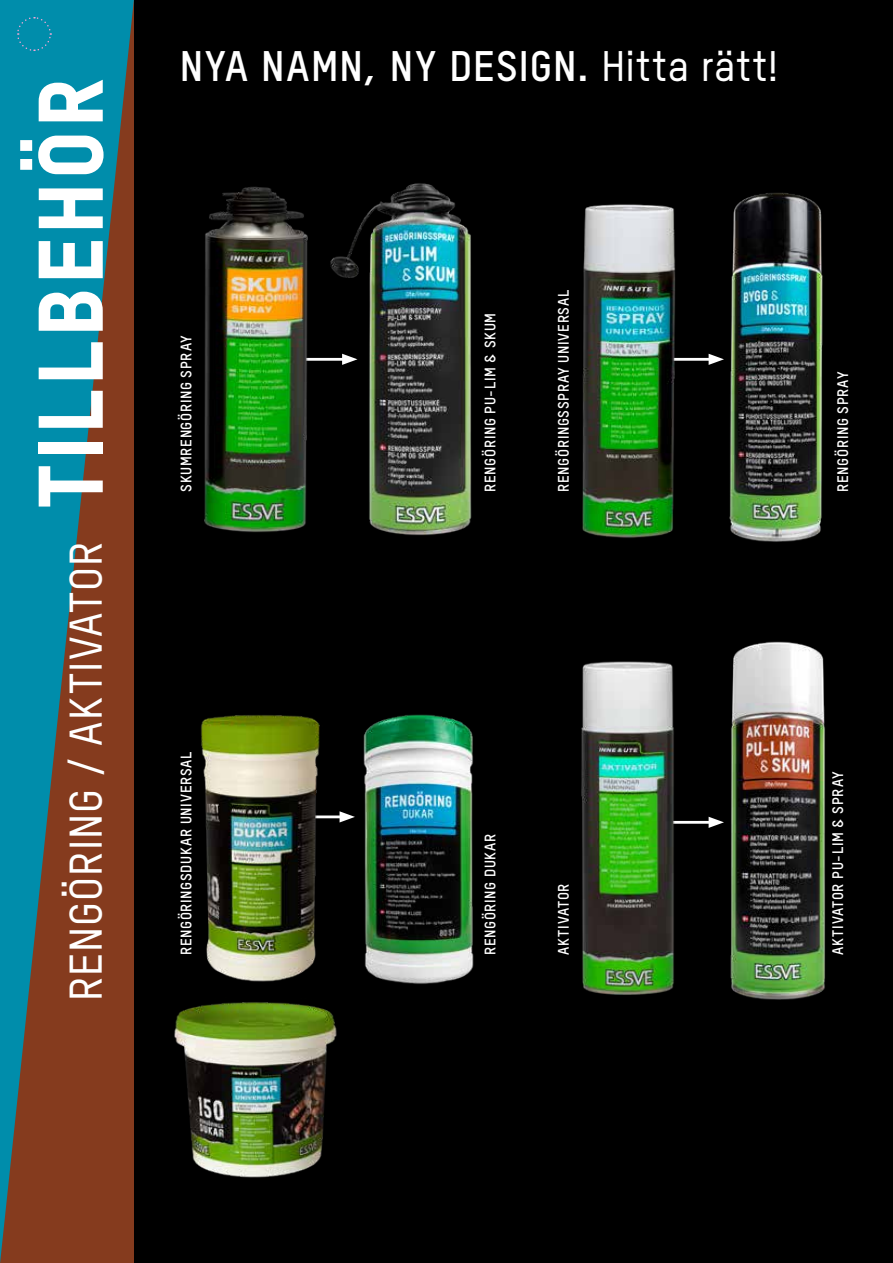
<style>
.page{position:relative;width:893px;height:1263px;background:#fff}
.page>*{position:absolute;margin:0;border:0;box-sizing:border-box;transform-origin:0 0}
.t1{font:800 90px "TSTAR";letter-spacing:.045em;color:#fff}
.t2{font:500 45px "TSTAR";letter-spacing:.025em;color:#fff}
.t3{font:700 42px "TSTAR";letter-spacing:.03em;color:#fff}
.t4{font:700 15px "TSTAR";letter-spacing:.045em;color:#fff}
.s1{font-weight:500}
</style>
<div class="page">
<div style="left:134px;top:0;width:759px;height:1263px;background:#000"></div>
<svg style="left:0;top:0;width:134px;height:1263px;fill:#853b1e"></svg>
<img style="left:322px;top:183px;width:150px;height:353px">
<hr style="left:255px;top:815px;width:90px;height:3px;background:#fff">
<svg style="left:340px;top:811px;width:15px;height:11px"></svg>
<hr style="left:257px;top:358px;width:90px;height:3px;background:#fff">
<svg style="left:342px;top:354px;width:15px;height:11px"></svg>
<hr style="left:624px;top:358px;width:90px;height:3px;background:#fff">
<svg style="left:709px;top:354px;width:14px;height:11px"></svg>
<hr style="left:624px;top:821px;width:90px;height:3px;background:#fff">
<svg style="left:709px;top:817px;width:13px;height:11px"></svg>
<img style="left:723px;top:192px;width:100px;height:350px">
<img style="left:582px;top:204px;width:98px;height:334px">
<img style="left:581px;top:661px;width:99px;height:334px">
<img style="left:204px;top:186px;width:109px;height:346px">
<img style="left:722px;top:641px;width:103px;height:359px">
<img style="left:363px;top:714px;width:111px;height:270px">
<img style="left:174px;top:1002px;width:163px;height:176px">
<img style="left:201px;top:715px;width:123px;height:267px">
<svg style="left:16px;top:16px;width:36px;height:36px"></svg>
<h1 class="t1" style="left:15px;top:507px;width:430px;rotate:-90deg">TILLBEHÖR</h1>
<h2 class="t2" style="left:59px;top:1001px;width:461px;rotate:-90deg">RENGÖRING / AKTIVATOR</h2>
<h3 class="t3" style="left:180px;top:41px;width:600px">NYA NAMN, NY DESIGN. <span class="s1">Hitta rätt!</span></h3>
<p class="t4" style="left:177px;top:492px;width:157px;rotate:-90deg">SKUMRENGÖRING SPRAY</p>
<p class="t4" style="left:481px;top:492px;width:180px;rotate:-90deg">RENGÖRING PU-LIM &amp; SKUM</p>
<p class="t4" style="left:554px;top:492px;width:203px;rotate:-90deg">RENGÖRINGSSPRAY UNIVERSAL</p>
<p class="t4" style="left:833px;top:492px;width:121px;rotate:-90deg">RENGÖRING SPRAY</p>
<p class="t4" style="left:177px;top:955px;width:205px;rotate:-90deg">RENGÖRINGSDUKAR UNIVERSAL</p>
<p class="t4" style="left:481px;top:955px;width:123px;rotate:-90deg">RENGÖRING DUKAR</p>
<p class="t4" style="left:554px;top:955px;width:73px;rotate:-90deg">AKTIVATOR</p>
<p class="t4" style="left:829px;top:955px;width:185px;rotate:-90deg">AKTIVATOR PU-LIM &amp; SPRAY</p>
</div>
